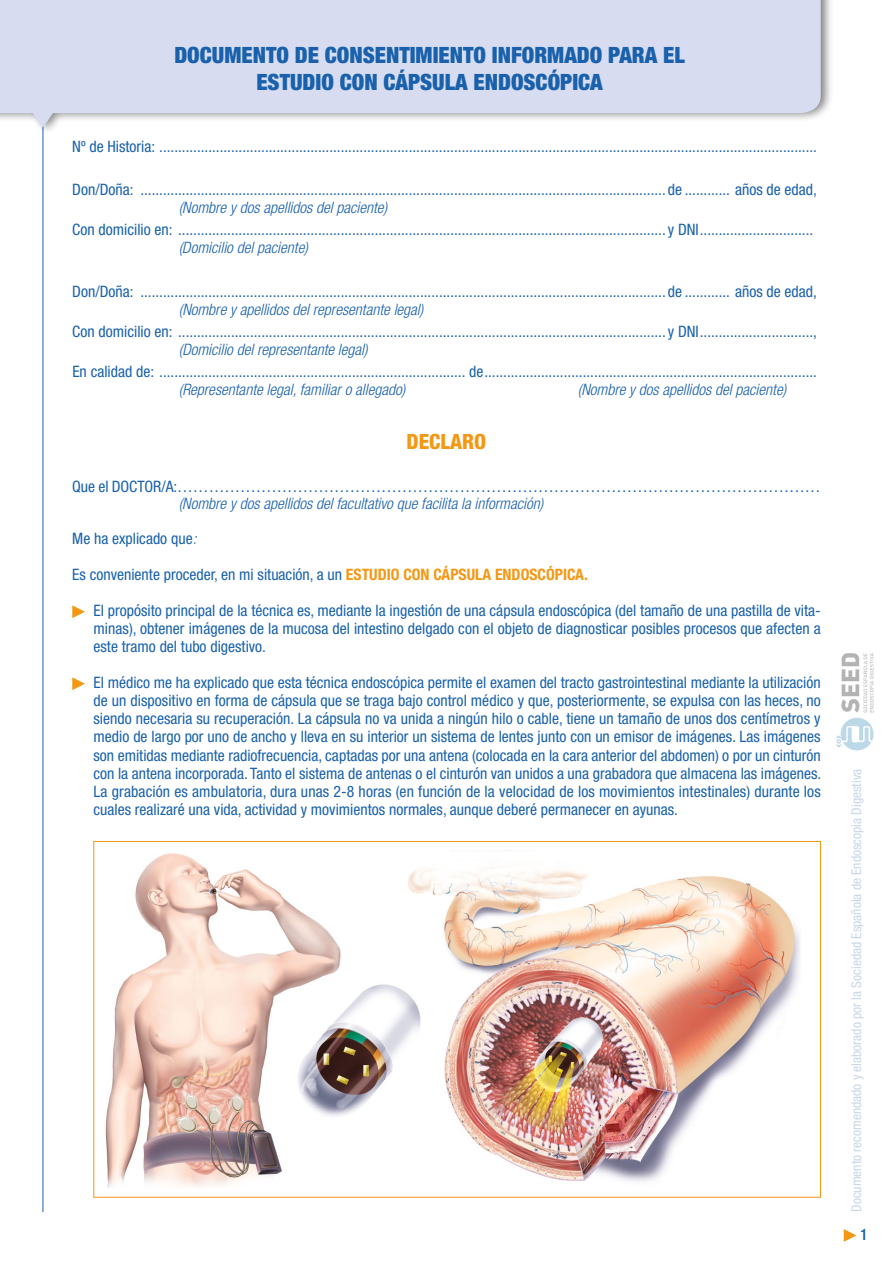
<style>
.page{position:relative;width:893px;height:1263px;background:#fff}
.page>*{position:absolute;margin:0;border:0;box-sizing:border-box;transform-origin:0 0}
.t1{font:900 condensed 22.5px/27px "Helvetica Neue LT Std";color:#1961ac;text-align:center}
.t2{font:800 condensed 21px "Helvetica Neue LT Std";color:#f49712}
.t3{font:condensed 15.75px/18px "Helvetica Neue LT Std";color:#1961ac;text-align:justify}
.t4{font:italic 300 condensed 15.75px "Helvetica Neue LT Std";color:#1961ac}
.t5{font:500 condensed 15.75px "Helvetica Neue LT Std";color:#1961ac}
.t6{font:condensed 13.5px "Helvetica Neue LT Std";color:#c9d6e9}
.s1{font-weight:300;font-style:italic}
.s2{font-weight:700;color:#f49712}
</style>
<div class="page">
<img style="left:836px;top:653px;width:38px;height:98px">
<hr style="left:43px;top:119px;width:1px;height:1093px;background:#1961ac">
<div style="left:0;top:0;width:834px;height:135px;background:#000;opacity:.5"></div>
<svg style="left:0;top:0;width:821px;height:128px;background:#d9ddef"></svg>
<svg style="left:72px;top:605px;width:13px;height:13px"></svg>
<svg style="left:72px;top:677px;width:13px;height:13px"></svg>
<img style="left:105px;top:853px;width:695px;height:335px">
<svg style="left:844px;top:1229px;width:12px;height:13px"></svg>
<h1 class="t1" style="left:174px;top:41px;width:512px">DOCUMENTO DE CONSENTIMIENTO INFORMADO PARA EL<br>ESTUDIO CON CÁPSULA ENDOSCÓPICA</h1>
<p class="t3" style="left:72px;top:137px;width:746px">Nº de Historia: ..............................................................................................................................................................................</p>
<p class="t3" style="left:72px;top:180px;width:746px">Don/Doña: ........................................................................................................................................... de ............ años de edad,</p>
<p class="t4" style="left:179px;top:198px;width:210px">(Nombre y dos apellidos del paciente)</p>
<p class="t3" style="left:72px;top:221px;width:742px">Con domicilio en: ................................................................................................................................. y DNI..............................</p>
<p class="t4" style="left:179px;top:239px;width:131px">(Domicilio del paciente)</p>
<p class="t3" style="left:72px;top:282px;width:746px">Don/Doña: ........................................................................................................................................... de ............ años de edad,</p>
<p class="t4" style="left:179px;top:300px;width:246px">(Nombre y apellidos del representante legal)</p>
<p class="t3" style="left:72px;top:322px;width:746px">Con domicilio en: ................................................................................................................................. y DNI..............................,</p>
<p class="t4" style="left:179px;top:341px;width:190px">(Domicilio del representante legal)</p>
<p class="t3" style="left:72px;top:363px;width:746px">En calidad de: ................................................................................. de........................................................................................</p>
<p class="t4" style="left:179px;top:381px;width:228px">(Representante legal, familiar o allegado)</p>
<p class="t4" style="left:578px;top:381px;width:210px">(Nombre y dos apellidos del paciente)</p>
<h2 class="t2" style="left:407px;top:428px;width:81px">DECLARO</h2>
<p class="t3" style="left:72px;top:477px;width:750px">Que el DOCTOR/A:……………………………………………………………………………………………………………</p>
<p class="t4" style="left:179px;top:494px;width:366px">(Nombre y dos apellidos del facultativo que facilita la información)</p>
<p class="t3" style="left:72px;top:530px;width:126px">Me ha explicado que<span class="s1">:</span></p>
<p class="t3" style="left:72px;top:566px;width:517px">Es conveniente proceder, en mi situación, a un <span class="s2">ESTUDIO CON CÁPSULA ENDOSCÓPICA.</span></p>
<p class="t3" style="left:94px;top:602px;width:729px">El propósito principal de la técnica es, mediante la ingestión de una cápsula endoscópica (del tamaño de una pastilla de vita&shy;minas), obtener imágenes de la mucosa del intestino delgado con el objeto de diagnosticar posibles procesos que afecten a este tramo del tubo digestivo.</p>
<p class="t3" style="left:94px;top:674px;width:729px">El médico me ha explicado que esta técnica endoscópica permite el examen del tracto gastrointestinal mediante la utilización de un dispositivo en forma de cápsula que se traga bajo control médico y que, posteriormente, se expulsa con las heces, no siendo necesaria su recuperación. La cápsula no va unida a ningún hilo o cable, tiene un tamaño de unos dos centímetros y medio de largo por uno de ancho y lleva en su interior un sistema de lentes junto con un emisor de imágenes. Las imágenes son emitidas mediante radiofrecuencia, captadas por una antena (colocada en la cara anterior del abdomen) o por un cinturón con la antena incorporada. Tanto el sistema de antenas o el cinturón van unidos a una grabadora que almacena las imágenes.<br>La grabación es ambulatoria, dura unas 2-8 horas (en función de la velocidad de los movimientos intestinales) durante los cuales realizaré una vida, actividad y movimientos normales, aunque deberé permanecer en ayunas.</p>
<p class="t6" style="left:849px;top:1212px;width:444px;rotate:-90deg">Documento recomendado y elaborado por la Sociedad Española de Endoscopia Digestiva</p>
<p class="t5" style="left:860px;top:1225px;width:9px">1</p>
</div>
